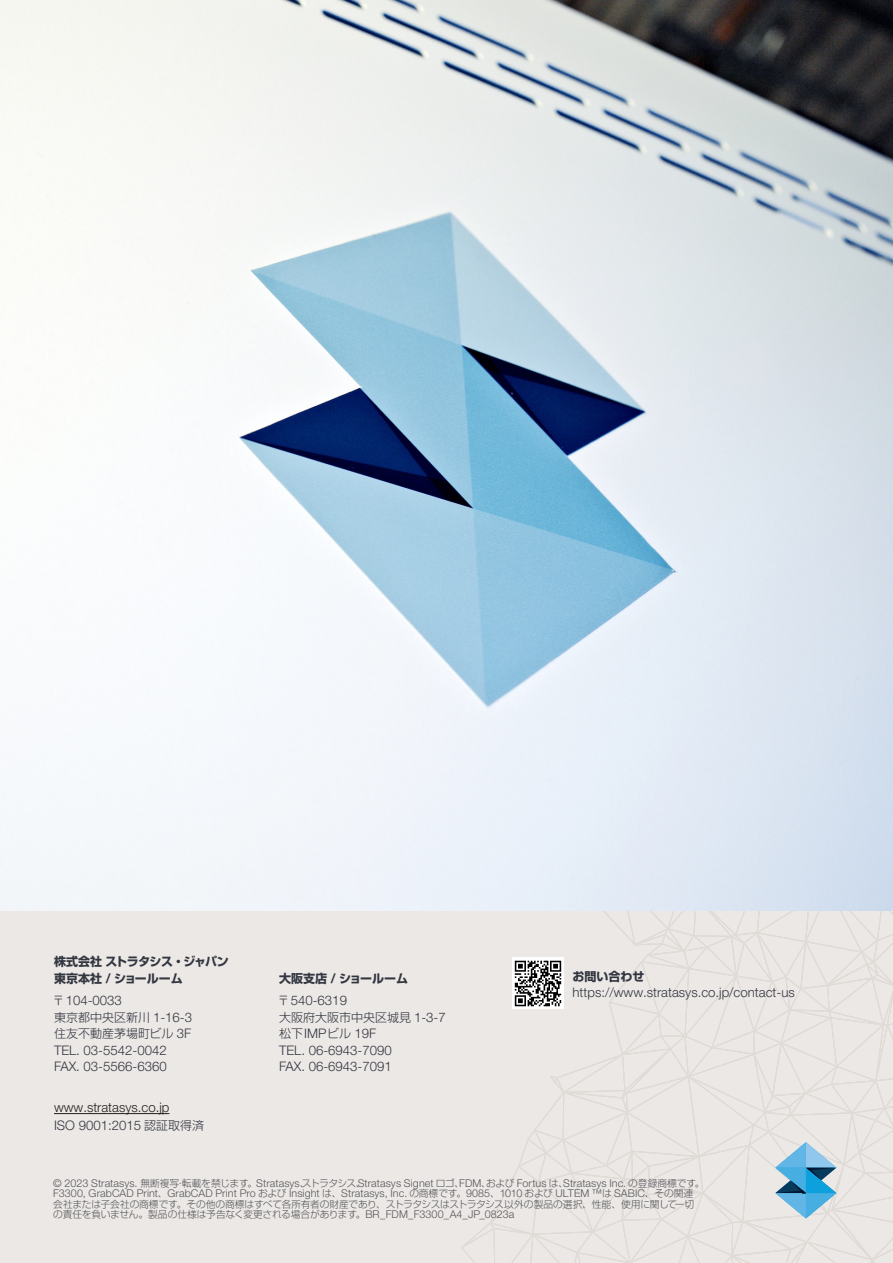
<style>
.page{position:relative;width:893px;height:1263px;background:#fff}
.page>*{position:absolute;margin:0;border:0;box-sizing:border-box;transform-origin:0 0}
.t1{font:300 13.2px/16.5px "Helvetica Neue LT Std";color:#323640}
.t2{font:300 13.2px/18.6px "Helvetica Neue LT Std";color:#231f20}
.t3{font:700 12px/16.5px "Shin Go Pro";color:#323640}
.t4{font:300 12px/16.5px "Shin Go Pro";color:#323640}
.t5{font:300 10.8px/10.5px "Helvetica Neue LT Std";letter-spacing:.01em;color:#54555a}
.t6{font:300 9.75px/10.5px "Shin Go Pro";letter-spacing:-.02em;color:#54555a}
.s1{font-family:"Helvetica Neue LT Std";font-size:13.2px}
.s2{font-family:"Shin Go Pro";font-size:12px}
.s3{color:#323640}
.s4{font-family:"Shin Go Pro";font-size:12px;color:#323640}
.s5{font-family:"Shin Go Pro";font-size:9.75px}
.s6{font-family:"Helvetica Neue LT Std";font-size:10.8px}
</style>
<div class="page">
<div style="left:0;top:910px;width:893px;height:353px;background:#ece8e5"></div>
<svg style="left:461px;top:910px;width:432px;height:353px"></svg>
<hr style="left:54px;top:1113px;width:115px;height:1px;background:#231f20">
<img style="left:513px;top:958px;width:51px;height:51px">
<img style="left:0;top:0;width:893px;height:910px">
<p class="t3" style="left:54px;top:952px;width:176px">株式会社ストラタシス・ジャパン東京本社 <span class="s1">/</span> ショールーム</p>
<p class="t1" style="left:52px;top:992px;width:71px"><span class="s2">〒</span>104-0033</p>
<p class="t4" style="left:54px;top:1007px;width:140px">東京都中央区新川 <span class="s1">1-16-3</span>住友不動産茅場町ビル <span class="s1">3F</span></p>
<p class="t1" style="left:54px;top:1041px;width:114px">TEL. 03-5542-0042<br>FAX. 03-5566-6360</p>
<p class="t2" style="left:54px;top:1097px;width:152px">www.stratasys.co.jp<br><span class="s3">ISO 9001:2015</span> <span class="s4">認証取得済</span></p>
<p class="t3" style="left:279px;top:969px;width:130px">大阪支店 <span class="s1">/</span> ショールーム</p>
<p class="t1" style="left:277px;top:992px;width:71px"><span class="s2">〒</span>540-6319</p>
<p class="t4" style="left:279px;top:1007px;width:168px">大阪府大阪市中央区城見 <span class="s1">1-3-7</span></p>
<p class="t1" style="left:279px;top:1025px;width:114px"><span class="s2">松下</span>IMP<span class="s2">ビル</span> 19F<br>TEL. 06-6943-7090<br>FAX. 06-6943-7091</p>
<p class="t3" style="left:573px;top:966px;width:73px">お問い合わせ</p>
<p class="t1" style="left:573px;top:984px;width:224px">https://www.stratasys.co.jp/contact-us</p>
<p class="t5" style="left:53px;top:1177px;width:653px">© 2023 Stratasys. <span class="s5">無断複写・転載を禁じます。</span>Stratasys<span class="s5">、ストラタシス、</span>Stratasys Signet <span class="s5">ロゴ、</span>FDM<span class="s5">、および</span> Fortus <span class="s5">は、</span>Stratasys Inc. <span class="s5">の登録商標です。<br></span>F3300, GrabCAD Print<span class="s5">、</span>GrabCAD Print Pro <span class="s5">および</span> Insight <span class="s5">は、</span>Stratasys, Inc. <span class="s5">の商標です。</span>9085<span class="s5">、</span>1010 <span class="s5">および</span> ULTEM ™<span class="s5">は</span> SABIC<span class="s5">、その関連</span></p>
<p class="t6" style="left:53px;top:1197px;width:643px">会社または子会社の商標です。その他の商標はすべて各所有者の財産であり、ストラタシスはストラタシス以外の製品の選択、性能、使用に関して一切の責任を負いません。製品の仕様は予告なく変更される場合があります。<span class="s6">BR_FDM_F3300_A4_JP_0823a</span></p>
</div>
